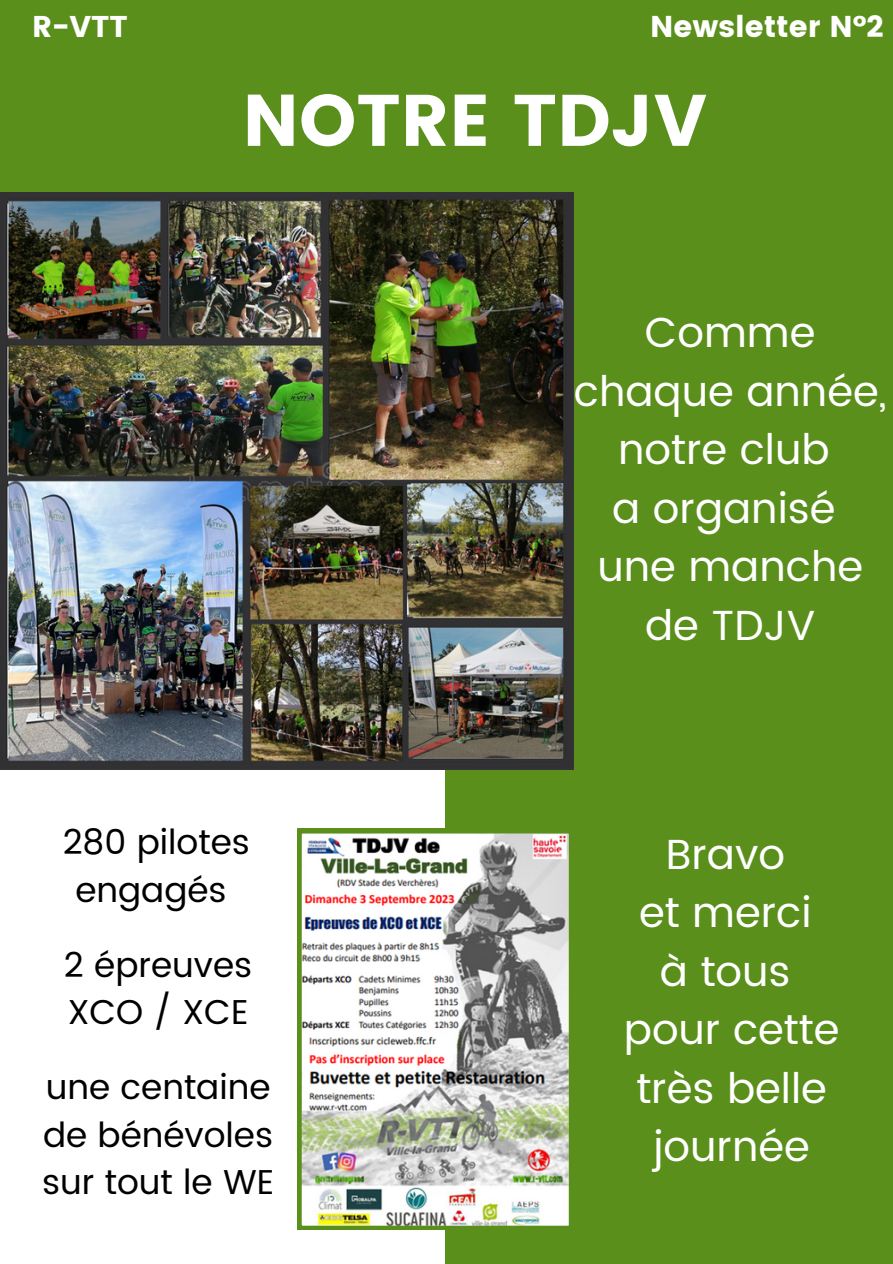
<style>
.page{position:relative;width:893px;height:1264px;background:#fff}
.page>*{position:absolute;margin:0;border:0;box-sizing:border-box;transform-origin:0 0}
.t1{font:72.75px "Poppins";color:#fff}
.t2{font:42px/58.5px "Poppins";color:#fff;text-align:center}
.t3{font:34.5px/47.2px "Poppins";color:#000;text-align:center}
.t4{font:30px "Poppins";color:#fff}
</style>
<div class="page">
<div style="left:445px;top:193px;width:447px;height:1070px;background:#5a8f1c"></div>
<div style="left:0;top:0;width:892px;height:193px;background:#5a8f1c"></div>
<img style="left:297px;top:829px;width:272px;height:400px">
<img style="left:0;top:193px;width:573px;height:576px">
<p class="t4" style="left:32px;top:9px;width:97px">R-VTT</p>
<p class="t4" style="left:650px;top:9px;width:235px">Newsletter N°2</p>
<p class="t1" style="left:242px;top:78px;width:466px">NOTRE TDJV</p>
<p class="t3" style="left:63px;top:818px;width:189px">280 pilotes engagés</p>
<p class="t3" style="left:64px;top:941px;width:190px">2 épreuves</p>
<p class="t3" style="left:68px;top:988px;width:182px">XCO / XCE</p>
<p class="t3" style="left:42px;top:1063px;width:234px;text-align:justify">une centaine de bénévoles sur tout le WE</p>
<p class="t2" style="left:574px;top:303px;width:314px">Comme chaque année, notre club</p>
<p class="t2" style="left:612px;top:479px;width:225px">a organisé</p>
<p class="t2" style="left:597px;top:537px;width:267px">une manche de TDJV</p>
<p class="t2" style="left:665px;top:825px;width:121px">Bravo</p>
<p class="t2" style="left:639px;top:883px;width:174px">et merci</p>
<p class="t2" style="left:660px;top:942px;width:132px">à tous</p>
<p class="t2" style="left:623px;top:1000px;width:217px">pour cette très belle journée</p>
</div>
